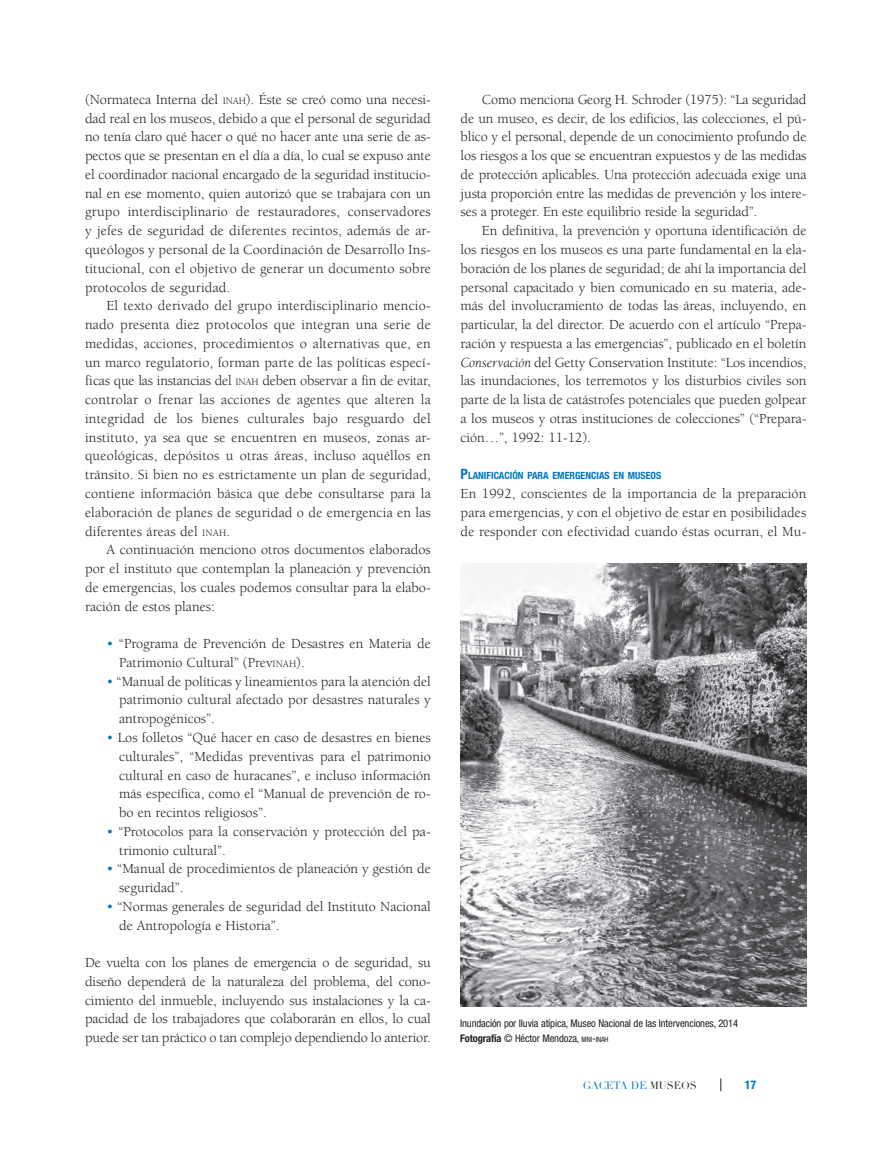
<style>
.page{position:relative;width:881px;height:1149px;background:#fff}
.page>*{position:absolute;margin:0;border:0;box-sizing:border-box;transform-origin:0 0}
.t1{font:14.25px/18.8px "Berkeley";color:#231f20;text-align:justify}
.t2{font:700 condensed 12px "Helvetica Neue";color:#0077bd}
.t3{font:condensed 10.5px/15px "Helvetica Neue";letter-spacing:-.01em;color:#231f20}
.t4{font:10.5px "Didot LH";letter-spacing:-.005em;color:#0077bd}
.t5{font:700 condensed 10.05px "Helvetica Neue";color:#0077bd}
.s1{font-size:10.05px}
.s2{font-style:inherit}
.s3{color:#0077bd}
.s4{font-style:italic}
.s5{font-size:14.25px}
.s6{font-weight:700}
.s7{font-size:7.35px}
.s8{color:#231f20}
</style>
<div class="page">
<svg style="left:720px;top:1078px;width:1px;height:12px"></svg>
<img style="left:460px;top:563px;width:346px;height:443px">
<p class="t1" style="left:85px;top:90px;width:347px">(Normateca Interna del <span class="s1">INAH</span><span class="s2">)</span>. Éste se creó como una necesi&shy;dad real en los museos, debido a que el personal de seguridad no tenía claro qué hacer o qué no hacer ante una serie de as&shy;pectos que se presentan en el día a día, lo cual se expuso ante el coordinador nacional encargado de la seguridad institucio&shy;nal en ese momento, quien autorizó que se trabajara con un grupo interdisciplinario de restauradores, conservadores y jefes de seguridad de diferentes recintos, además de ar&shy;queólogos y personal de la Coordinación de Desarrollo Ins&shy;titucional, con el objetivo de generar un documento sobre protocolos de seguridad.</p>
<p class="t1" style="left:85px;top:297px;width:347px;text-indent:21px">El texto derivado del grupo interdisciplinario mencio&shy;nado presenta diez protocolos que integran una serie de medidas, acciones, procedimientos o alternativas que, en un marco regulatorio, forman parte de las políticas especí&shy;ficas que las instancias del <span class="s1">INAH</span> deben observar a fin de evitar, controlar o frenar las acciones de agentes que alteren la integridad de los bienes culturales bajo resguardo del instituto, ya sea que se encuentren en museos, zonas ar&shy;queológicas, depósitos u otras áreas, incluso aquéllos en tránsito. Si bien no es estrictamente un plan de seguridad, contiene información básica que debe consultarse para la elaboración de planes de seguridad o de emergencia en las diferentes áreas del <span class="s1">INAH</span>.</p>
<p class="t1" style="left:85px;top:540px;width:347px;text-indent:21px">A continuación menciono otros documentos elaborados por el instituto que contemplan la planeación y prevención de emergencias, los cuales podemos consultar para la elabo&shy;ración de estos planes:</p>
<p class="t1" style="left:119px;top:634px;width:313px;text-indent:-13px"><span class="s3">•</span> “Programa de Prevención de Desastres en Materia de<br>Patrimonio Cultural” (Prev<span class="s1">INAH</span>).</p>
<p class="t1" style="left:119px;top:672px;width:313px;text-indent:-13px"><span class="s3">•</span> “Manual de políticas y lineamientos para la atención del patrimonio cultural afectado por desastres naturales y antropogénicos”.</p>
<p class="t1" style="left:119px;top:728px;width:313px;text-indent:-13px"><span class="s3">•</span> Los folletos “Qué hacer en caso de desastres en bienes culturales”, “Medidas preventivas para el patrimonio cultural en caso de huracanes”, e incluso información más específica, como el “Manual de prevención de ro&shy;bo en recintos religiosos”.</p>
<p class="t1" style="left:119px;top:822px;width:313px;text-indent:-13px"><span class="s3">•</span> “Protocolos para la conservación y protección del pa&shy;trimonio cultural”.</p>
<p class="t1" style="left:119px;top:859px;width:313px;text-indent:-13px"><span class="s3">•</span> “Manual de procedimientos de planeación y gestión de seguridad”.</p>
<p class="t1" style="left:119px;top:897px;width:313px;text-indent:-13px"><span class="s3">•</span> “Normas generales de seguridad del Instituto Nacional de Antropología e Historia”.</p>
<p class="t1" style="left:85px;top:953px;width:347px">De vuelta con los planes de emergencia o de seguridad, su diseño dependerá de la naturaleza del problema, del cono&shy;cimiento del inmueble, incluyendo sus instalaciones y la ca&shy;pacidad de los trabajadores que colaborarán en ellos, lo cual puede ser tan práctico o tan complejo dependiendo lo anterior.</p>
<p class="t1" style="left:460px;top:90px;width:347px;text-indent:21px">Como menciona Georg H. Schroder (1975): “La seguridad de un museo, es decir, de los edificios, las colecciones, el pú&shy;blico y el personal, depende de un conocimiento profundo de los riesgos a los que se encuentran expuestos y de las medidas de protección aplicables. Una protección adecuada exige una justa proporción entre las medidas de prevención y los intere&shy;ses a proteger. En este equilibrio reside la seguridad”.</p>
<p class="t1" style="left:460px;top:222px;width:347px;text-indent:21px">En definitiva, la prevención y oportuna identificación de los riesgos en los museos es una parte fundamental en la ela&shy;boración de los planes de seguridad; de ahí la importancia del personal capacitado y bien comunicado en su materia, ade&shy;más del involucramiento de todas las áreas, incluyendo, en particular, la del director. De acuerdo con el artículo “Prepa&shy;ración y respuesta a las emergencias”, publicado en el boletín <span class="s4">Conservación</span> del Getty Conservation Institute: “Los incendios, las inundaciones, los terremotos y los disturbios civiles son parte de la lista de catástrofes potenciales que pueden golpear a los museos y otras instituciones de colecciones” (“Prepara&shy;ción…”, 1992: 11-12).</p>
<p class="t5" style="left:460px;top:469px;width:202px"><span class="s5">P</span>LANIFICACIÓN PARA EMERGENCIAS EN MUSEOS</p>
<p class="t1" style="left:460px;top:484px;width:347px">En 1992, conscientes de la importancia de la preparación para emergencias, y con el objetivo de estar en posibilidades de responder con efectividad cuando éstas ocurran, el Mu-</p>
<p class="t3" style="left:460px;top:1015px;width:279px">Inundación por lluvia atípica, Museo Nacional de las Intervenciones, 2014<br><span class="s6">Fotografía</span> © Héctor Mendoza, <span class="s7">MNI</span><span class="s2">-</span><span class="s7">INAH</span></p>
<p class="t4" style="left:582px;top:1078px;width:115px">GACETA DE <span class="s8">MUSEOS</span></p>
<p class="t2" style="left:744px;top:1077px;width:13px">17</p>
</div>
